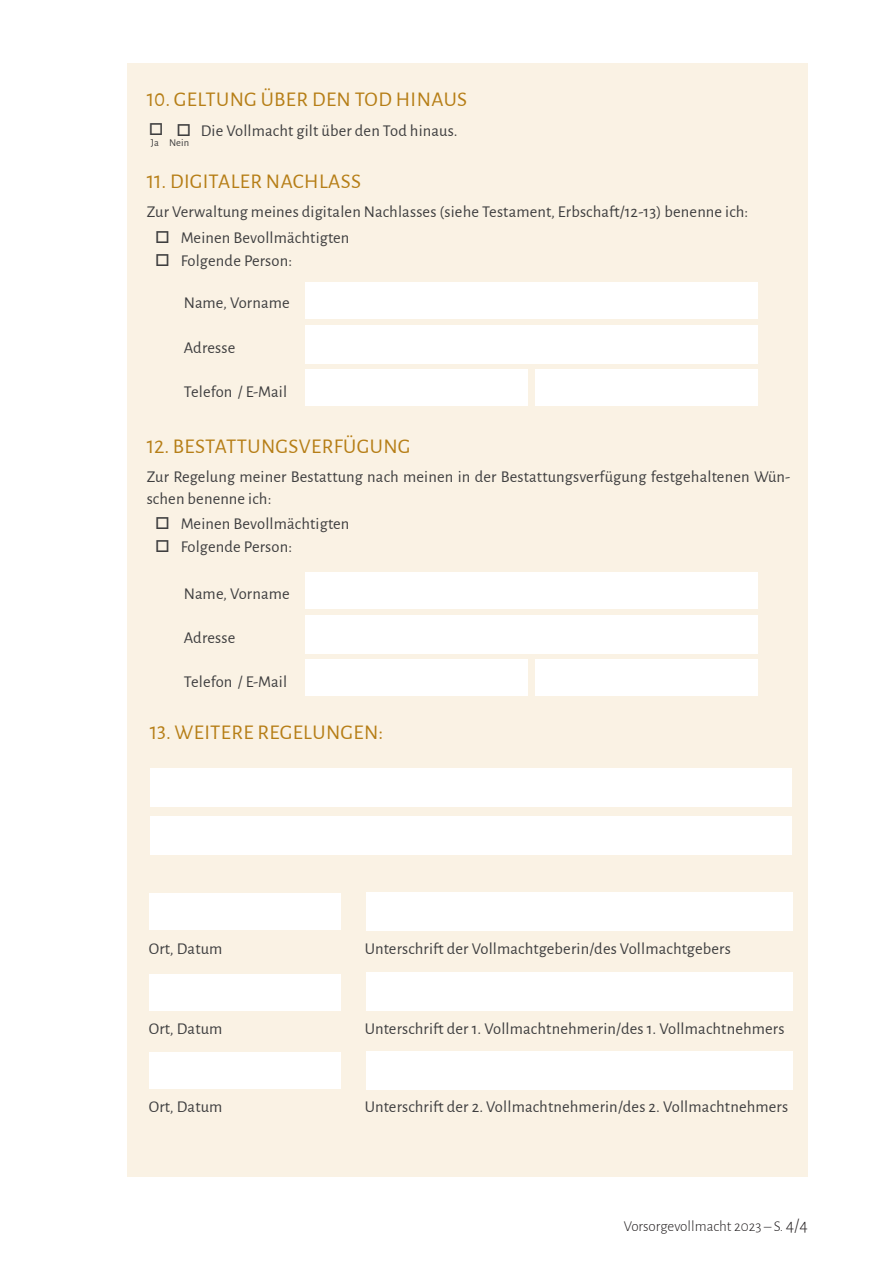
<style>
.page{position:relative;width:893px;height:1263px;background:#fff}
.page>*{position:absolute;margin:0;border:0;box-sizing:border-box;transform-origin:0 0}
.t1{font:21px "Alegreya Sans";letter-spacing:.02em;color:#b67e16}
.t2{font:16.5px/25.5px "Alegreya Sans";letter-spacing:.01em;color:#3e3e3f}
.t3{font:300 15px "Alegreya Sans";color:#231f20}
.t4{font:10.5px "Alegreya Sans";color:#3e3e3f}
.s1{font-size:18px}
</style>
<div class="page">
<div style="left:128px;top:64px;width:680px;height:1113px;background:#faf2e4"></div>
<div style="left:150px;top:768px;width:641px;height:38px;background:#fff"></div>
<div style="left:150px;top:816px;width:641px;height:38px;background:#fff"></div>
<div style="left:149px;top:974px;width:191px;height:37px;background:#fff"></div>
<div style="left:366px;top:973px;width:426px;height:38px;background:#fff"></div>
<div style="left:149px;top:893px;width:191px;height:37px;background:#fff"></div>
<div style="left:366px;top:892px;width:426px;height:38px;background:#fff"></div>
<div style="left:149px;top:1052px;width:191px;height:37px;background:#fff"></div>
<div style="left:366px;top:1051px;width:426px;height:38px;background:#fff"></div>
<div style="left:305px;top:369px;width:222px;height:37px;background:#fff"></div>
<div style="left:305px;top:282px;width:452px;height:37px;background:#fff"></div>
<div style="left:305px;top:325px;width:452px;height:39px;background:#fff"></div>
<div style="left:535px;top:369px;width:222px;height:37px;background:#fff"></div>
<div style="left:305px;top:659px;width:222px;height:37px;background:#fff"></div>
<div style="left:305px;top:572px;width:452px;height:37px;background:#fff"></div>
<div style="left:305px;top:616px;width:452px;height:38px;background:#fff"></div>
<div style="left:535px;top:659px;width:222px;height:37px;background:#fff"></div>
<p class="t1" style="left:147px;top:85px;width:139px">10. Geltung über</p>
<p class="t1" style="left:312px;top:85px;width:56px">de n Tod</p>
<p class="t1" style="left:396px;top:85px;width:73px">hinaus</p>
<p class="t2" style="left:201px;top:117px;width:258px">Die Vollmacht gilt über den Tod hinaus.</p>
<p class="t1" style="left:147px;top:166px;width:205px">11. DIGITALER NACHLASS</p>
<p class="t2" style="left:181px;top:198px;width:569px;text-indent:-34px">Zur Verwaltung meines digitalen Nachlasses (siehe Testament, Erbschaft/12-13) benenne ich:<br>Meinen Bevollmächtigten</p>
<p class="t2" style="left:181px;top:247px;width:113px">Folgende Person:</p>
<p class="t4" style="left:151px;top:136px;width:40px">Ja Nein</p>
<p class="t2" style="left:184px;top:289px;width:107px">Name, Vorname</p>
<p class="t2" style="left:184px;top:334px;width:53px">Adresse</p>
<p class="t2" style="left:184px;top:378px;width:105px">Telefon / E-Mail</p>
<p class="t1" style="left:147px;top:432px;width:265px">12. BESTATTUNGSVERFÜGUNG</p>
<p class="t2" style="left:147px;top:466px;width:645px;line-height:21px">Zur Regelung meiner Bestattung nach meinen in der Bestattungsverfügung festgehaltenen Wün&shy;schen benenne ich:</p>
<p class="t2" style="left:181px;top:511px;width:170px;line-height:23.5px">Meinen Bevollmächtigten<br>Folgende Person:</p>
<p class="t2" style="left:184px;top:580px;width:107px">Name, Vorname</p>
<p class="t2" style="left:184px;top:624px;width:53px">Adresse</p>
<p class="t2" style="left:184px;top:668px;width:105px">Telefon / E-Mail</p>
<p class="t1" style="left:150px;top:717px;width:83px">13. weitere</p>
<p class="t1" style="left:257px;top:717px;width:127px">Regelungen:</p>
<p class="t2" style="left:149px;top:935px;width:75px">Ort, Datum</p>
<p class="t2" style="left:365px;top:935px;width:368px">Unterschrift der Vollmachtgeberin/des Vollmachtgebers</p>
<p class="t2" style="left:149px;top:1015px;width:75px">Ort, Datum</p>
<p class="t2" style="left:365px;top:1015px;width:421px">Unterschrift der 1. Vollmachtnehmerin/des 1. Vollmachtnehmers</p>
<p class="t2" style="left:149px;top:1093px;width:75px">Ort, Datum</p>
<p class="t2" style="left:365px;top:1093px;width:425px">Unterschrift der 2. Vollmachtnehmerin/des 2. Vollmachtnehmers</p>
<p class="t3" style="left:624px;top:1216px;width:186px">Vorsorgevollmacht 2023 – S. <span class="s1">4/4</span></p>
</div>
